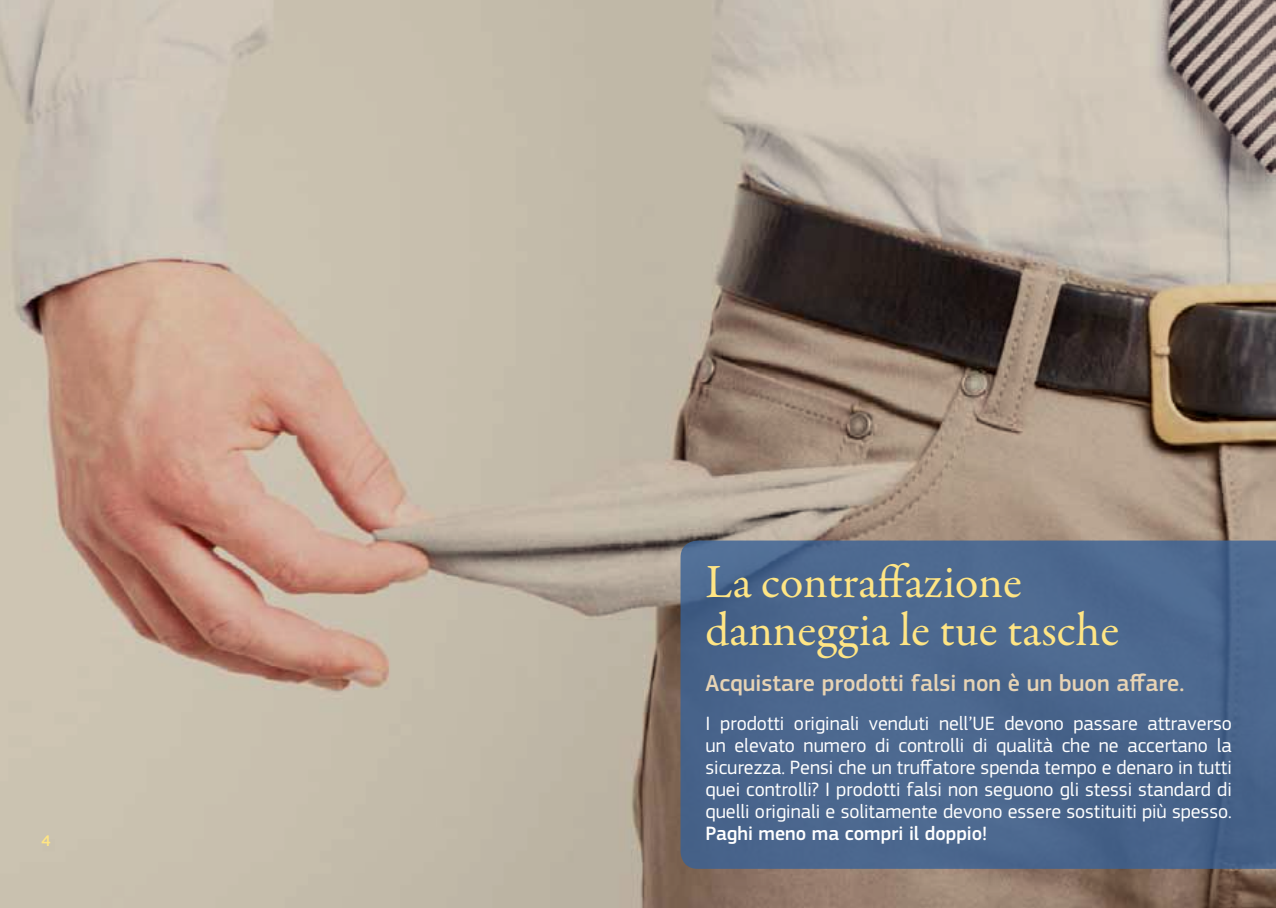
<style>
.page{position:relative;width:1276px;height:908px;background:#fff}
.page>*{position:absolute;margin:0;border:0;box-sizing:border-box;transform-origin:0 0}
.t1{font:48px/48px "Garamond Premr Pro";color:#ffe584}
.t2{font:500 24px "EC Square Sans Pro";color:#e7d3b4}
.t3{font:20px/22px "EC Square Sans Pro";color:#fff;text-align:justify}
.t4{font:500 20px "EC Square Sans Pro";color:#fff}
.t5{font:500 16px "EC Square Sans Pro";color:#ffe584}
</style>
<div class="page">
<img style="left:0;top:0;width:1276px;height:907px">
<div style="left:680px;top:540px;width:596px;height:328px;background:#4b678e"></div>
<p class="t5" style="left:42px;top:831px;width:11px">4</p>
<h1 class="t1" style="left:705px;top:558px;width:415px">La contraffazione danneggia le tue tasche</h1>
<p class="t2" style="left:705px;top:668px;width:480px">Acquistare prodotti falsi non è un buon affare.</p>
<p class="t3" style="left:705px;top:711px;width:528px">I prodotti originali venduti nell’UE devono passare attraverso un elevato numero di controlli di qualità che ne accertano la sicurezza. Pensi che un truffatore spenda tempo e denaro in tutti quei controlli? I prodotti falsi non seguono gli stessi standard di quelli originali e solitamente devono essere sostituiti più spesso.</p>
<p class="t4" style="left:705px;top:821px;width:283px">Paghi meno ma compri il doppio!</p>
</div>
